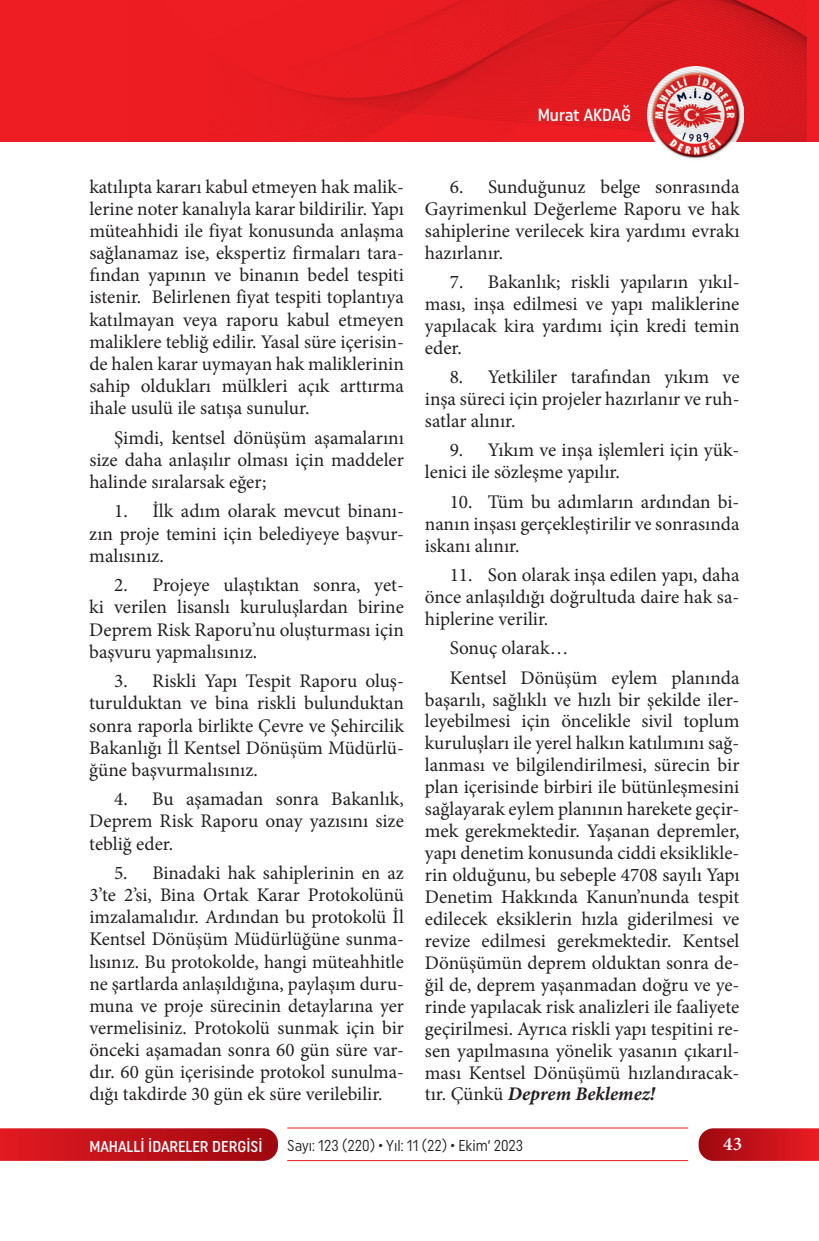
<style>
.page{position:relative;width:819px;height:1241px;background:#fff}
.page>*{position:absolute;margin:0;border:0;box-sizing:border-box;transform-origin:0 0}
.t1{font:19.25px/22.1px "Minion Pro";color:#231f20;text-align:justify}
.t2{font:600 19.25px "Minion Pro";color:#fff}
.t3{font:500 17.5px "Uniform Condensed";letter-spacing:-.005em;color:#fff}
.t4{font:15.75px "Uniform Condensed";color:#231f20;scale:.95 1}
.t5{font:500 15.75px "Uniform Condensed";color:#fff}
.s1{font-weight:700;font-style:italic}
</style>
<div class="page">
<svg style="left:0;top:1128px;width:278px;height:32px;background:#c1151c"></svg>
<svg style="left:698px;top:1128px;width:121px;height:32px;background:#c61a22"></svg>
<hr style="left:287px;top:1127px;width:401px;height:1px;background:#ee1d23">
<hr style="left:287px;top:1159px;width:401px;height:1px;background:#ee1d23">
<div style="left:0;top:0;width:819px;height:141px;background:#ee1d23"></div>
<img style="left:647px;top:141px;width:96px;height:18px">
<img style="left:256px;top:0;width:550px;height:141px">
<p class="t3" style="left:537px;top:105px;width:95px">Murat AKDAĞ</p>
<p class="t1" style="left:89px;top:175px;width:316px">katılıpta kararı kabul etmeyen hak malik&shy;lerine noter kanalıyla karar bildirilir. Yapı müteahhidi ile fiyat konusunda anlaşma sağlanamaz ise, ekspertiz firmaları tara&shy;fından yapının ve binanın bedel tespiti istenir. Belirlenen fiyat tespiti toplantıya katılmayan veya raporu kabul etmeyen maliklere tebliğ edilir. Yasal süre içerisin&shy;de halen karar uymayan hak maliklerinin sahip oldukları mülkleri açık arttırma ihale usulü ile satışa sunulur.</p>
<p class="t1" style="left:89px;top:426px;width:316px;text-indent:25px">Şimdi, kentsel dönüşüm aşamalarını size daha anlaşılır olması için maddeler halinde sıralarsak eğer;</p>
<p class="t1" style="left:89px;top:500px;width:316px;text-indent:25px">1. İlk adım olarak mevcut binanı&shy;zın proje temini için belediyeye başvur&shy;malısınız.</p>
<p class="t1" style="left:89px;top:574px;width:316px;text-indent:25px">2. Projeye ulaştıktan sonra, yet&shy;ki verilen lisanslı kuruluşlardan birine Deprem Risk Raporu’nu oluşturması için başvuru yapmalısınız.</p>
<p class="t1" style="left:89px;top:670px;width:316px;text-indent:25px">3. Riskli Yapı Tespit Raporu oluş&shy;turulduktan ve bina riskli bulunduktan sonra raporla birlikte Çevre ve Şehircilik Bakanlığı İl Kentsel Dönüşüm Müdürlü&shy;ğüne başvurmalısınız.</p>
<p class="t1" style="left:89px;top:788px;width:316px;text-indent:25px">4. Bu aşamadan sonra Bakanlık, Deprem Risk Raporu onay yazısını size tebliğ eder.</p>
<p class="t1" style="left:89px;top:861px;width:316px;text-indent:25px">5. Binadaki hak sahiplerinin en az 3’te 2’si, Bina Ortak Karar Protokolünü imzalamalıdır. Ardından bu protokolü İl Kentsel Dönüşüm Müdürlüğüne sunma&shy;lısınız. Bu protokolde, hangi müteahhitle ne şartlarda anlaşıldığına, paylaşım duru&shy;muna ve proje sürecinin detaylarına yer vermelisiniz. Protokolü sunmak için bir önceki aşamadan sonra 60 gün süre var&shy;dır. 60 gün içerisinde protokol sunulma&shy;dığı takdirde 30 gün ek süre verilebilir.</p>
<p class="t1" style="left:425px;top:176px;width:316px;text-indent:25px">6. Sunduğunuz belge sonrasında Gayrimenkul Değerleme Raporu ve hak sahiplerine verilecek kira yardımı evrakı hazırlanır.</p>
<p class="t1" style="left:425px;top:271px;width:316px;text-indent:25px">7. Bakanlık; riskli yapıların yıkıl&shy;ması, inşa edilmesi ve yapı maliklerine yapılacak kira yardımı için kredi temin eder.</p>
<p class="t1" style="left:425px;top:366px;width:316px;text-indent:25px">8. Yetkililer tarafından yıkım ve inşa süreci için projeler hazırlanır ve ruh&shy;satlar alınır.</p>
<p class="t1" style="left:425px;top:439px;width:316px;text-indent:25px">9. Yıkım ve inşa işlemleri için yük&shy;lenici ile sözleşme yapılır.</p>
<p class="t1" style="left:425px;top:490px;width:316px;text-indent:25px">10. Tüm bu adımların ardından bi&shy;nanın inşası gerçekleştirilir ve sonrasında iskanı alınır.</p>
<p class="t1" style="left:425px;top:564px;width:316px;text-indent:25px">11. Son olarak inşa edilen yapı, daha önce anlaşıldığı doğrultuda daire hak sa&shy;hiplerine verilir.</p>
<p class="t1" style="left:449px;top:633px;width:291px;line-height:29.4px">Sonuç olarak…<br>Kentsel Dönüşüm eylem planında</p>
<p class="t1" style="left:425px;top:688px;width:316px">başarılı, sağlıklı ve hızlı bir şekilde iler&shy;leyebilmesi için öncelikle sivil toplum kuruluşları ile yerel halkın katılımını sağ&shy;lanması ve bilgilendirilmesi, sürecin bir plan içerisinde birbiri ile bütünleşmesini sağlayarak eylem planının harekete geçir&shy;mek gerekmektedir. Yaşanan depremler, yapı denetim konusunda ciddi eksiklikle&shy;rin olduğunu, bu sebeple 4708 sayılı Yapı Denetim Hakkında Kanun’nunda tespit edilecek eksiklerin hızla giderilmesi ve revize edilmesi gerekmektedir. Kentsel Dönüşümün deprem olduktan sonra de&shy;ğil de, deprem yaşanmadan doğru ve ye&shy;rinde yapılacak risk analizleri ile faaliyete geçirilmesi. Ayrıca riskli yapı tespitini re&shy;sen yapılmasına yönelik yasanın çıkarıl&shy;ması Kentsel Dönüşümü hızlandıracak&shy;tır. Çünkü <span class="s1">Deprem Beklemez!</span></p>
<p class="t5" style="left:89px;top:1136px;width:175px">MAHALLİ İDARELER DERGİSİ</p>
<p class="t4" style="left:287px;top:1136px;width:250px">Sayı: 123 (220) • Yıl: 11 (22) • Ekim‘ 2023</p>
<p class="t2" style="left:723px;top:1130px;width:20px">43</p>
</div>
